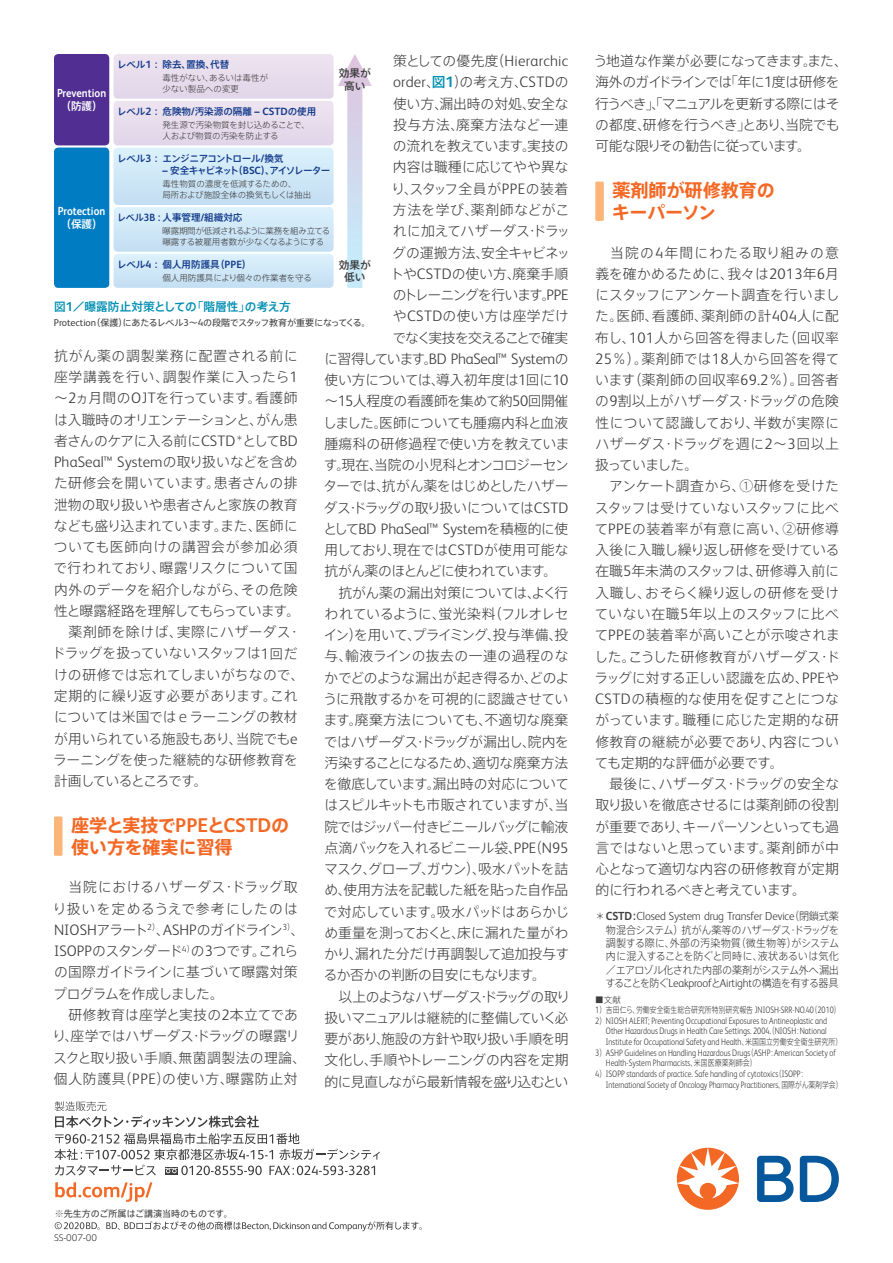
<style>
.page{position:relative;width:893px;height:1263px;background:#fff}
.page>*{position:absolute;margin:0;border:0;box-sizing:border-box;transform-origin:0 0}
.t1{font:700 18px/21.3px "Axis Pro N";color:#f36824}
.t2{font:300 15.15px/21.3px "FS Albert Pro";letter-spacing:.01em;color:#3e3e3f}
.t3{font:300 15.15px "FS Albert Pro";letter-spacing:-.015em;color:#3e3e3f}
.t4{font:300 13.8px/21.3px "Axis Pro N";letter-spacing:-.01em;color:#3e3e3f}
.t5{font:300 13.8px/21.3px "Axis Pro N";letter-spacing:-.055em;color:#3e3e3f}
.t6{font:300 11.7px "FS Albert Pro";letter-spacing:-.015em;color:#3e3e3f;scale:.95 1}
.t7{font:500 11.7px "Axis Pro N";color:#008fb3}
.t8{font:700 11.7px "FS Albert Pro";color:#fff;scale:.9 1}
.t9{font:300 10.65px/13.4px "Axis Pro N";letter-spacing:-.045em;color:#3e3e3f;text-align:justify;scale:.95 1}
.t10{font:500 10.65px/12.8px "Axis Pro N";letter-spacing:-.005em;color:#3e3e3f;text-align:center}
.t11{font:500 10.65px "Axis Pro N";color:#fff}
.t12{font:500 9.6px "Axis Pro N";letter-spacing:-.01em;color:#143b8c}
.t13{font:500 9.6px "Axis Pro N";letter-spacing:-.13em;color:#143b8c}
.t14{font:500 9.6px "Axis Pro N";letter-spacing:-.04em;color:#143b8c}
.t15{font:500 9.6px "Axis Pro N";letter-spacing:-.01em;color:#143b8c;scale:.94 1}
.t16{font:300 9.3px "FS Albert Pro";color:#3e3e3f;scale:.82 1}
.t17{font:300 9.3px "FS Albert Pro";color:#3e3e3f;scale:.81 1}
.t18{font:9px "Axis Pro N";letter-spacing:-.035em;color:#3e3e3f}
.t19{font:9px "Axis Pro N";letter-spacing:-.01em;color:#3e3e3f}
.t20{font:300 8.55px/10.6px "Axis Pro N";letter-spacing:-.005em;color:#3e3e3f}
.t21{font:300 8.55px/10.6px "Axis Pro N";letter-spacing:-.045em;color:#3e3e3f}
.t22{font:300 8.55px "UD Shin Go Pro";color:#231f20}
.s1{font-family:"Axis Pro N";font-size:13.8px}
.s2{font-family:"Axis Pro N";font-weight:500;font-size:13.8px;color:#008fb3}
.s3{font-weight:700;color:#008fb3}
.s4{font-family:"FS Albert Pro";font-size:15.15px}
.s5{font-family:"FS Albert Pro";font-weight:700;font-size:10.5px}
.s6{font-family:"FS Albert Pro";font-weight:700;font-size:12.9px}
.s7{font-family:"FS Albert Pro";font-size:9.9px}
.s8{font-family:"FS Albert Pro";font-size:19.95px}
.s9{font-family:"Axis Pro N";font-size:10.65px}
.s10{font-weight:700}
.s11{font-family:"Axis Pro N";font-weight:500;font-size:10.65px}
.s12{font-family:"FS Albert Pro";font-size:11.7px}
.s13{font-family:"FS Albert Pro";font-size:9.3px}
.s14{font-family:"Axis Pro N";font-size:8.55px}
</style>
<div class="page">
<svg style="left:55px;top:1182px;width:97px;height:20px"></svg>
<svg style="left:55px;top:1101px;width:325px;height:74px"></svg>
<svg style="left:106px;top:1221px;width:316px;height:10px"></svg>
<svg style="left:55px;top:1222px;width:45px;height:8px"></svg>
<svg style="left:757px;top:1156px;width:82px;height:46px"></svg>
<svg style="left:677px;top:1148px;width:62px;height:62px"></svg>
<div style="left:54px;top:816px;width:9px;height:40px;background:#fbb578;border-radius:2px"></div>
<div style="left:595px;top:182px;width:9px;height:39px;background:#fbb578;border-radius:2px"></div>
<div style="left:54px;top:148px;width:55px;height:140px;background:#007cc2;border-radius:4px"></div>
<div style="left:54px;top:54px;width:55px;height:91px;background:#502e92;border-radius:4px"></div>
<svg style="left:114px;top:54px;width:258px;height:234px;background:#dde6f3"></svg>
<p class="t2" style="left:393px;top:49px;width:177px"><span class="s1">策としての優先度（</span>Hierarchic order<span class="s1">、</span><span class="s2">図</span><span class="s3">1</span><span class="s1">）の考え方、</span>CSTD<span class="s1">の</span></p>
<p class="t4" style="left:390px;top:93px;width:182px">使い方、漏出時の対処、安全な投与方法、廃棄方法など一連の流れを教えています。実技の内容は職種に応じてやや異なり、スタッフ全員が<span class="s4">PPE</span>の装着方法を学び、薬剤師などがこれに加えてハザーダス・ドラッグの運搬方法、安全キャビネットや<span class="s4">CSTD</span>の使い方、廃棄手順のトレーニングを行います。<span class="s4">PPE</span>や<span class="s4">CSTD</span>の使い方は座学だけでなく実技を交えることで確実</p>
<p class="t3" style="left:324px;top:348px;width:246px"><span class="s1">に習得しています。</span>BD PhaSeal™ System<span class="s1">の</span></p>
<p class="t4" style="left:323px;top:369px;width:248px;text-align:justify">使い方については、導入初年度は<span class="s4">1</span>回に<span class="s4">10</span>～<span class="s4">15</span>人程度の看護師を集めて約<span class="s4">50</span>回開催しました。医師についても腫瘍内科と血液腫瘍科の研修過程で使い方を教えています。現在、当院の小児科とオンコロジーセンターでは、抗がん薬をはじめとしたハザーダス・ドラッグの取り扱いについては<span class="s4">CSTD</span></p>
<p class="t2" style="left:323px;top:517px;width:247px"><span class="s1">として</span>BD PhaSeal™ System<span class="s1">を積極的に使</span></p>
<p class="t4" style="left:323px;top:539px;width:248px">用しており、現在では<span class="s4">CSTD</span>が使用可能な抗がん薬のほとんどに使われています。　抗がん薬の漏出対策については、よく行われているように、蛍光染料（フルオレセイン）を用いて、プライミング、投与準備、投与、輸液ラインの抜去の一連の過程のなかでどのような漏出が起き得るか、どのように飛散するかを可視的に認識させています。廃棄方法についても、不適切な廃棄ではハザーダス・ドラッグが漏出し、院内を汚染することになるため、適切な廃棄方法を徹底しています。漏出時の対応についてはスピルキットも市販されていますが、当院ではジッパー付きビニールバッグに輸液点滴バックを入れるビニール袋、<span class="s4">PPE</span>（<span class="s4">N95</span>マスク、グローブ、ガウン）、吸水パットを詰め、使用方法を記載した紙を貼った自作品で対応しています。吸水パッドはあらかじめ重量を測っておくと、床に漏れた量がわかり、漏れた分だけ再調製して追加投与するか否かの判断の目安にもなります。<br>　以上のようなハザーダス・ドラッグの取り扱いマニュアルは継続的に整備していく必要があり、施設の方針や取り扱い手順を明文化し、手順やトレーニングの内容を定期的に見直しながら最新情報を盛り込むとい</p>
<p class="t12" style="left:117px;top:60px;width:114px">レベル<span class="s5">1</span> ：除去、置換、代替</p>
<p class="t20" style="left:162px;top:73px;width:107px">毒性がない、あるいは毒性が少ない製品への変更</p>
<p class="t12" style="left:117px;top:106px;width:201px">レベル<span class="s5">2</span> ：危険物<span class="s5">/</span>汚染源の隔離 <span class="s5">– CSTD</span>の使用</p>
<p class="t20" style="left:162px;top:120px;width:149px">発生源で汚染物質を封じ込めることで、人および物質の汚染を防止する</p>
<p class="t14" style="left:117px;top:154px;width:168px">レベル<span class="s5">3</span> ：エンジニアコントロール<span class="s5">/</span>換気</p>
<p class="t13" style="left:162px;top:165px;width:169px"><span class="s5">–</span> 安全キャビネット（<span class="s5">BSC</span>）、アイソレーター</p>
<p class="t20" style="left:162px;top:179px;width:150px">毒性物質の濃度を低減するための、<br>局所および施設全体の換気もしくは抽出</p>
<p class="t15" style="left:117px;top:213px;width:135px">レベル<span class="s5">3B</span> ：人事管理<span class="s5">/</span>組織対応</p>
<p class="t21" style="left:162px;top:226px;width:169px">曝露期間が低減されるように業務を組み立てる曝露する被雇用者数が少なくなるようにする</p>
<p class="t12" style="left:117px;top:259px;width:136px">レベル<span class="s5">4</span> ：個人用防護具（<span class="s5">PPE</span>）</p>
<p class="t20" style="left:162px;top:273px;width:151px">個人用防護具により個々の作業者を守る</p>
<p class="t10" style="left:339px;top:67px;width:33px">効果が高い</p>
<p class="t8" style="left:57px;top:85px;width:56px">Prevention</p>
<p class="t11" style="left:60px;top:101px;width:44px">（防護）</p>
<p class="t8" style="left:58px;top:203px;width:54px">Protection</p>
<p class="t11" style="left:60px;top:219px;width:44px">（保護）</p>
<p class="t10" style="left:339px;top:258px;width:33px">効果が低い</p>
<p class="t7" style="left:54px;top:301px;width:238px">図<span class="s6">1</span>／曝露防止対策としての「階層性」の考え方</p>
<p class="t18" style="left:54px;top:318px;width:318px"><span class="s7">Protection</span>（保護）にあたるレベル<span class="s7">3</span>～<span class="s7">4</span>の段階でスタッフ教育が重要になってくる。</p>
<p class="t4" style="left:54px;top:345px;width:245px;text-align:justify">抗がん薬の調製業務に配置される前に座学講義を行い、調製作業に入ったら<span class="s4">1</span>～<span class="s4">2</span>ヵ月間の<span class="s4">OJT</span>を行っています。看護師は入職時のオリエンテーションと、がん患者さんのケアに入る前に<span class="s4">CSTD</span><sup>＊</sup>として<span class="s4">BD</span></p>
<p class="t2" style="left:54px;top:450px;width:245px">PhaSeal™ System<span class="s1">の取り扱いなどを含め</span></p>
<p class="t4" style="left:52px;top:472px;width:254px">た研修会を開いています。患者さんの排泄物の取り扱いや患者さんと家族の教育なども盛り込まれています。また、医師についても医師向けの講習会が参加必須で行われており、曝露リスクについて国内外のデータを紹介しながら、その危険性と曝露経路を理解してもらっています。　薬剤師を除けば、実際にハザーダス・ドラッグを扱っていないスタッフは<span class="s4">1</span>回だけの研修では忘れてしまいがちなので、定期的に繰り返す必要があります。これについては米国ではｅラーニングの教材が用いられている施設もあり、当院でも<span class="s4">e</span>ラーニングを使った継続的な研修教育を計画しているところです。</p>
<h1 class="t1" style="left:71px;top:815px;width:220px">座学と実技で<span class="s8">PPE</span>と<span class="s8">CSTD</span>の使い方を確実に習得</h1>
<p class="t4" style="left:52px;top:876px;width:256px">　当院におけるハザーダス・ドラッグ取り扱いを定めるうえで参考にしたのは<br><span class="s4">NIOSH</span>アラート<sup>2</sup><sup>）</sup>、<span class="s4">ASHP</span>のガイドライン<sup>3</sup><sup>）</sup>、<br><span class="s4">ISOPP</span>のスタンダード<sup>4</sup><sup>）</sup>の<span class="s4">3</span>つです。これらの国際ガイドラインに基づいて曝露対策プログラムを作成しました。<br>　研修教育は座学と実技の<span class="s4">2</span>本立てであり、座学ではハザーダス・ドラッグの曝露リスクと取り扱い手順、無菌調製法の理論、個人防護具（<span class="s4">PPE</span>）の使い方、曝露防止対</p>
<p class="t5" style="left:594px;top:50px;width:255px">う地道な作業が必要になってきます。また、海外のガイドラインでは「年に<span class="s4">1</span>度は研修を行うべき」、「マニュアルを更新する際にはその都度、研修を行うべき」とあり、当院でも可能な限りその勧告に従っています。</p>
<h1 class="t1" style="left:612px;top:180px;width:165px">薬剤師が研修教育のキーパーソン</h1>
<p class="t4" style="left:594px;top:242px;width:247px">　当院の<span class="s4">4</span>年間にわたる取り組みの意義を確かめるために、我々は<span class="s4">2013</span>年<span class="s4">6</span>月にスタッフにアンケート調査を行いました。医師、看護師、薬剤師の計<span class="s4">404</span>人に配布し、<span class="s4">101</span>人から回答を得ました（回収率<br><span class="s4">25</span>％）。薬剤師では<span class="s4">18</span>人から回答を得ています（薬剤師の回収率<span class="s4">69.2</span>％）。回答者の<span class="s4">9</span>割以上がハザーダス・ドラッグの危険性について認識しており、半数が実際にハザーダス・ドラッグを週に<span class="s4">2</span>～<span class="s4">3</span>回以上扱っていました。<br>　アンケート調査から、①研修を受けたスタッフは受けていないスタッフに比べて<span class="s4">PPE</span>の装着率が有意に高い、②研修導入後に入職し繰り返し研修を受けている在職<span class="s4">5</span>年未満のスタッフは、研修導入前に入職し、おそらく繰り返しの研修を受けていない在職<span class="s4">5</span>年以上のスタッフに比べて<span class="s4">PPE</span>の装着率が高いことが示唆されました。こうした研修教育がハザーダス・ドラッグに対する正しい認識を広め、<span class="s4">PPE</span>や<br><span class="s4">CSTD</span>の積極的な使用を促すことにつながっています。職種に応じた定期的な研修教育の継続が必要であり、内容についても定期的な評価が必要です。<br>　最後に、ハザーダス・ドラッグの安全な取り扱いを徹底させるには薬剤師の役割が重要であり、キーパーソンといっても過言ではないと思っています。薬剤師が中心となって適切な内容の研修教育が定期的に行われるべきと考えています。</p>
<p class="t6" style="left:595px;top:908px;width:258px"><span class="s9">＊</span> <span class="s10">CSTD</span><span class="s11">：</span>Closed System drug Transfer Device<span class="s9">（閉鎖式薬</span></p>
<p class="t9" style="left:605px;top:923px;width:248px">物混合システム）抗がん薬等のハザーダス・ドラッグを調製する際に、外部の汚染物質（微生物等）がシステム内に混入することを防ぐと同時に、液状あるいは気化／エアロゾル化された内部の薬剤がシステム外へ漏出することを防ぐ<span class="s12">Leakproof</span>と<span class="s12">Airtight</span>の構造を有する器具</p>
<p class="t20" style="left:595px;top:994px;width:247px">■文献<br><span class="s13">1</span>）吉田仁ら、労働安全衛生総合研究所特別研究報告 <span class="s13">JNIOSH-SRR-NO.40</span>（<span class="s13">2010</span>）</p>
<p class="t16" style="left:595px;top:1014px;width:284px">2<span class="s14">）</span>NIOSH ALERT; Preventing Occupational Exposures to Antineoplastic and</p>
<p class="t16" style="left:606px;top:1025px;width:271px">Other Hazardous Drugs in Health Care Settings. 2004.<span class="s14">（</span>NIOSH<span class="s14">：</span>National</p>
<p class="t16" style="left:606px;top:1035px;width:290px">Institute for Occupational Safety and Health<span class="s14">、米国国立労働安全衛生研究所）</span></p>
<p class="t16" style="left:595px;top:1046px;width:295px">3<span class="s14">）</span>ASHP Guidelines on Handling Hazardous Drugs<span class="s14">（</span>ASHP<span class="s14">：</span>American Society of</p>
<p class="t16" style="left:606px;top:1057px;width:185px">Health-System Pharmacists<span class="s14">、米国医療薬剤師会）</span></p>
<p class="t16" style="left:595px;top:1067px;width:258px">4<span class="s14">）</span>ISOPP standards of practice. Safe handling of cytotoxics<span class="s14">（</span>ISOPP<span class="s14">：</span></p>
<p class="t17" style="left:606px;top:1078px;width:294px">International Society of Oncology Pharmacy Practitioners<span class="s14">、国際がん薬剤学会）</span></p>
<p class="t19" style="left:55px;top:1209px;width:180px">※先生方のご所属はご講演当時のものです。</p>
<p class="t22" style="left:54px;top:1230px;width:45px">SS-007-00</p>
</div>
